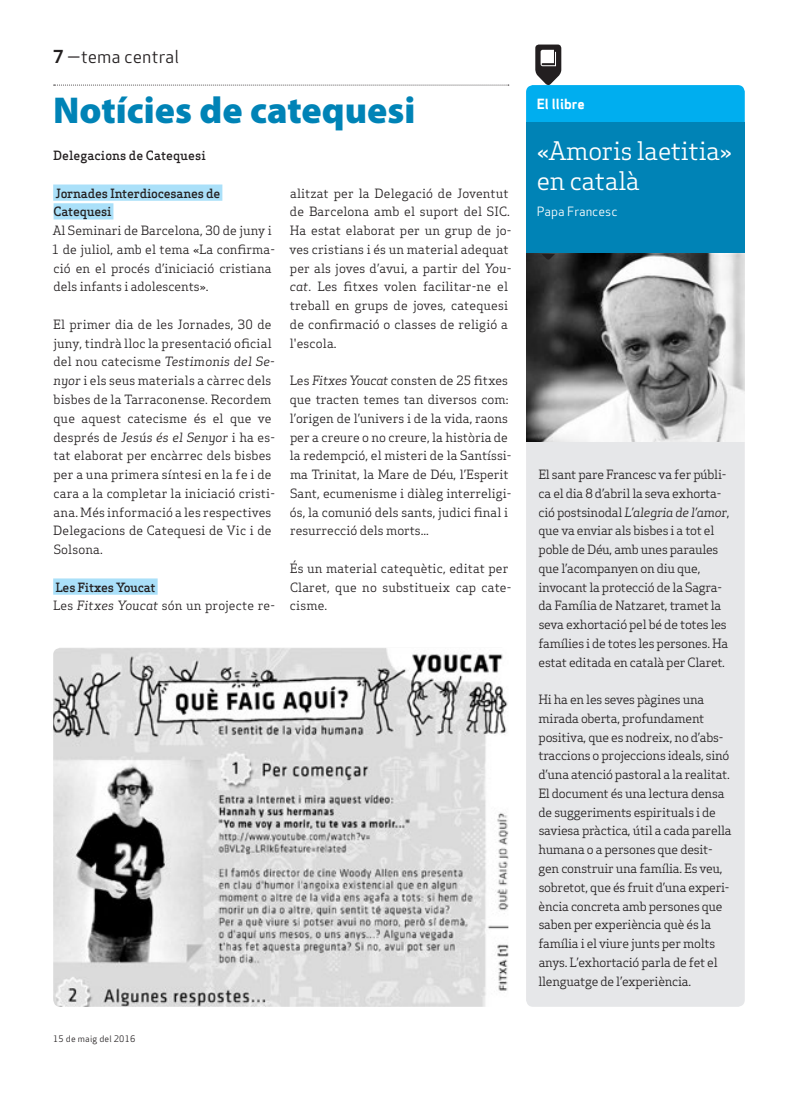
<style>
.page{position:relative;width:798px;height:1099px;background:#fff}
.page>*{position:absolute;margin:0;border:0;box-sizing:border-box;transform-origin:0 0}
.Titulars{font:900 37.5px "Myriad Pro";color:#0083b6}
.Subtitol_Secció{font:25px/30px "Apex Serif";letter-spacing:-.01em;color:#fff}
.Capçalera{font:17.5px "Apex Sans Book T";color:#231f20}
.Titular_Secció_Petit{font:13.75px "Apex Sans Bold T";color:#fff}
.Text_General{font:12.5px/18.8px "Apex Serif";color:#231f20}
.Text_General-2{font:12.5px/18.8px "Apex Serif";letter-spacing:-.02em;color:#231f20}
.Text_General-3{font:500 12.5px "Apex Serif";letter-spacing:-.02em;color:#231f20}
.Autors{font:500 12.5px "Apex Serif";color:#231f20}
.Titulars-2{font:12.5px "Apex Sans Book T";color:#fff}
.Data_Peu{font:8.75px "Apex Sans Book T";letter-spacing:.02em;color:#231f20}
.s1{font-family:"Apex Sans Bold T"}
.s2{font-style:italic}
</style>
<div class="page">
<svg style="left:54px;top:85px;width:454px;height:1px"></svg>
<div style="left:526px;top:441px;width:218px;height:565px;background:#e6e7e9"></div>
<div style="left:526px;top:123px;width:218px;height:131px;background:#0083b6"></div>
<img style="left:526px;top:254px;width:218px;height:187px">
<svg style="left:541px;top:254px;width:13px;height:6px"></svg>
<svg style="left:526px;top:45px;width:218px;height:78px"></svg>
<div style="left:53px;top:184px;width:169px;height:17px;background:#aae0f9"></div>
<div style="left:54px;top:203px;width:59px;height:16px;background:#aae0f9"></div>
<div style="left:53px;top:578px;width:105px;height:16px;background:#aae0f9"></div>
<img style="left:53px;top:648px;width:455px;height:358px">
<p class="Capçalera" style="left:53px;top:46px;width:127px"><span class="s1">7</span> —tema central</p>
<p class="Titulars" style="left:53px;top:85px;width:363px">Notícies de catequesi</p>
<p class="Autors" style="left:53px;top:148px;width:154px">Delegacions de Catequesi</p>
<p class="Text_General-3" style="left:55px;top:185px;width:166px">Jornades Interdiocesanes de</p>
<p class="Text_General-3" style="left:54px;top:204px;width:59px">Catequesi</p>
<p class="Text_General" style="left:52px;top:221px;width:224px">Al Seminari de Barcelona, 30 de juny i 1 de juliol, amb el tema «La confirma&shy;ció en el procés d’iniciació cristiana dels infants i adolescents».</p>
<p class="Text_General" style="left:53px;top:315px;width:223px">El primer dia de les Jornades, 30 de juny, tindrà lloc la presentació oficial del nou catecisme <span class="s2">Testimonis del Se&shy;nyor</span> i els seus materials a càrrec dels bisbes de la Tarraconense. Recordem que aquest catecisme és el que ve després de <span class="s2">Jesús és el Senyor</span> i ha es&shy;tat elaborat per encàrrec dels bisbes per a una primera síntesi en la fe i de cara a la completar la iniciació cristi&shy;ana. Més informació a les respectives Delegacions de Catequesi de Vic i de Solsona.</p>
<p class="Text_General-3" style="left:55px;top:579px;width:102px">Les Fitxes Youcat</p>
<p class="Text_General" style="left:53px;top:596px;width:223px">Les <span class="s2">Fitxes Youcat</span> són un projecte re-</p>
<p class="Text_General" style="left:289px;top:183px;width:223px">alitzat per la Delegació de Joventut de Barcelona amb el suport del SIC.<br>Ha estat elaborat per un grup de jo&shy;ves cristians i és un material adequat per als joves d’avui, a partir del <span class="s2">You&shy;cat</span>. Les fitxes volen facilitar-ne el treball en grups de joves, catequesi de confirmació o classes de religió a l'escola.</p>
<p class="Text_General" style="left:289px;top:371px;width:223px">Les <span class="s2">Fitxes Youcat</span> consten de 25 fitxes que tracten temes tan diversos com: l’origen de l’univers i de la vida, raons per a creure o no creure, la història de la redempció, el misteri de la Santíssi&shy;ma Trinitat, la Mare de Déu, l’Esperit Sant, ecumenisme i diàleg interreligi&shy;ós, la comunió dels sants, judici final i resurrecció dels morts...</p>
<p class="Text_General" style="left:289px;top:558px;width:223px">És un material catequètic, editat per<br>Claret, que no substitueix cap cate&shy;cisme.</p>
<p class="Data_Peu" style="left:53px;top:1032px;width:84px">15 de maig del 2016</p>
<p class="Titular_Secció_Petit" style="left:536px;top:95px;width:50px">El llibre</p>
<p class="Subtitol_Secció" style="left:536px;top:136px;width:197px">«Amoris laetitia» en català</p>
<p class="Titulars-2" style="left:536px;top:204px;width:82px">Papa Francesc</p>
<p class="Text_General-2" style="left:538px;top:465px;width:193px">El sant pare Francesc va fer públi&shy;ca el dia 8 d’abril la seva exhorta&shy;ció postsinodal <span class="s2">L’alegria de l’amor</span>, que va enviar als bisbes i a tot el poble de Déu, amb unes paraules que l’acompanyen on diu que, invocant la protecció de la Sagra&shy;da Família de Natzaret, tramet la seva exhortació pel bé de totes les famílies i de totes les persones. Ha estat editada en català per Claret.</p>
<p class="Text_General-2" style="left:538px;top:690px;width:195px">Hi ha en les seves pàgines una mirada oberta, profundament positiva, que es nodreix, no d’abs&shy;traccions o projeccions ideals, sinó d’una atenció pastoral a la realitat.<br>El document és una lectura densa de suggeriments espirituals i de saviesa pràctica, útil a cada parella humana o a persones que desit&shy;gen construir una família. Es veu, sobretot, que és fruit d’una experi&shy;ència concreta amb persones que saben per experiència què és la família i el viure junts per molts anys. L’exhortació parla de fet el llenguatge de l’experiència.</p>
</div>
